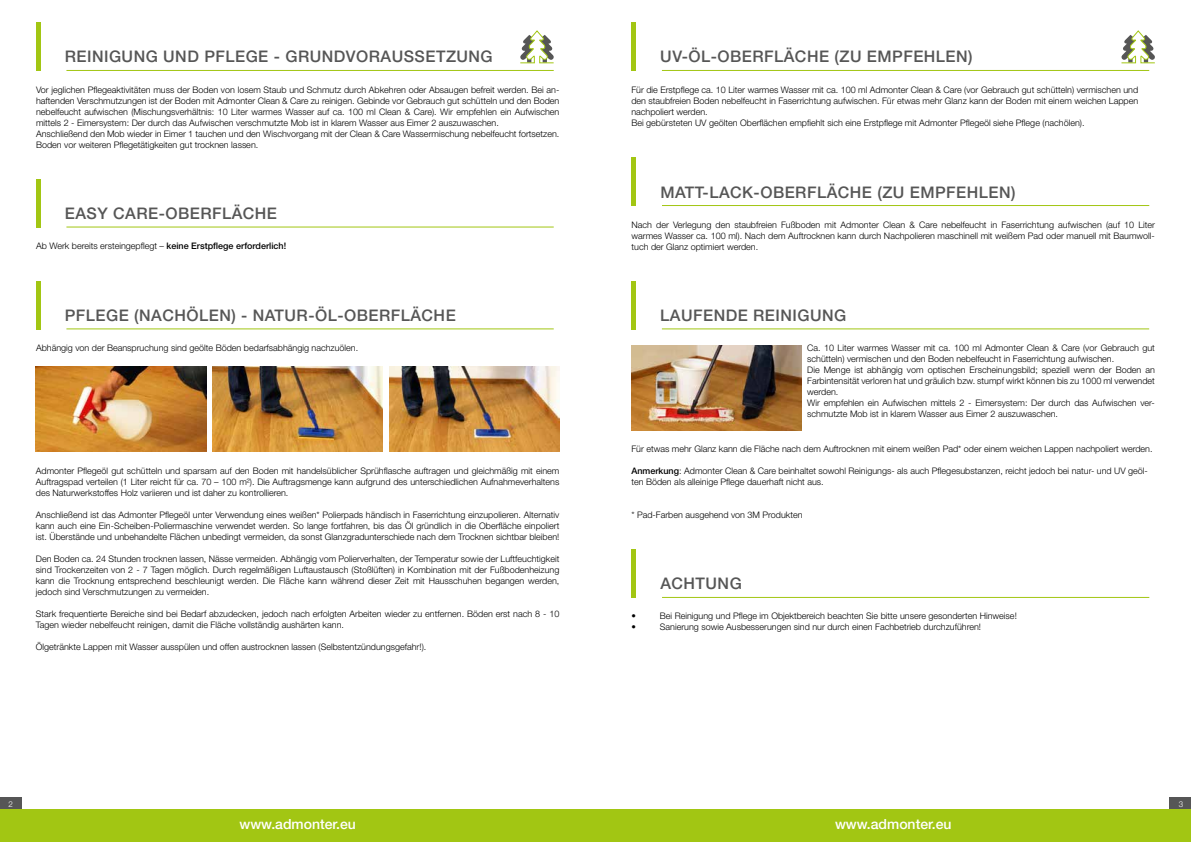
<style>
.page{position:relative;width:1191px;height:842px;background:#fff}
.page>*{position:absolute;margin:0;border:0;box-sizing:border-box;transform-origin:0 0}
.t1{font:500 16px "Helvetica Neue LT Pro";letter-spacing:.03em;color:#565656}
.t2{font:500 14px "Helvetica Neue LT Pro";color:#fff}
.t3{font:300 9px/11px "Helvetica Neue LT Pro";color:#000}
.t4{font:300 8px "Helvetica Neue LT Std";color:#fff}
.s1{font-weight:500}
</style>
<div class="page">
<div style="left:0;top:797px;width:21px;height:14px;background:#565656"></div>
<div style="left:1169px;top:798px;width:22px;height:13px;background:#565656"></div>
<div style="left:36px;top:23px;width:5px;height:48px;background:#a2c613"></div>
<hr style="left:66px;top:70px;width:488px;height:1px;background:#a2c613">
<div style="left:36px;top:179px;width:5px;height:48px;background:#a2c613"></div>
<hr style="left:66px;top:227px;width:488px;height:1px;background:#a2c613">
<div style="left:36px;top:281px;width:5px;height:48px;background:#a2c613"></div>
<hr style="left:66px;top:329px;width:488px;height:1px;background:#a2c613">
<div style="left:0;top:809px;width:1191px;height:33px;background:#a2c613"></div>
<svg style="left:520px;top:30px;width:34px;height:34px"></svg>
<svg style="left:1121px;top:30px;width:34px;height:34px"></svg>
<img style="left:36px;top:367px;width:170px;height:85px">
<img style="left:213px;top:367px;width:170px;height:85px">
<img style="left:389px;top:367px;width:170px;height:85px">
<div style="left:631px;top:281px;width:5px;height:48px;background:#a2c613"></div>
<hr style="left:662px;top:329px;width:487px;height:1px;background:#a2c613">
<img style="left:631px;top:345px;width:170px;height:85px">
<div style="left:631px;top:550px;width:5px;height:48px;background:#a2c613"></div>
<hr style="left:662px;top:597px;width:487px;height:1px;background:#a2c613">
<div style="left:631px;top:23px;width:5px;height:48px;background:#a2c613"></div>
<hr style="left:662px;top:70px;width:487px;height:1px;background:#a2c613">
<div style="left:631px;top:158px;width:5px;height:48px;background:#a2c613"></div>
<hr style="left:662px;top:205px;width:487px;height:1px;background:#a2c613">
<h1 class="t1" style="left:65px;top:47px;width:429px">REINIGUNG UND PFLEGE - GRUNDVORAUSSETZUNG</h1>
<p class="t3" style="left:36px;top:84px;width:525px">Vor jeglichen Pflegeaktivitäten muss der Boden von losem Staub und Schmutz durch Abkehren oder Absaugen befreit werden. Bei an&shy;haftenden Verschmutzungen ist der Boden mit Admonter Clean &amp; Care zu reinigen. Gebinde vor Gebrauch gut schütteln und den Boden nebelfeucht aufwischen (Mischungsverhältnis: 10 Liter warmes Wasser auf ca. 100 ml Clean &amp; Care). Wir empfehlen ein Aufwischen mittels 2 - Eimersystem: Der durch das Aufwischen verschmutzte Mob ist in klarem Wasser aus Eimer 2 auszuwaschen.<br>Anschließend den Mob wieder in Eimer 1 tauchen und den Wischvorgang mit der Clean &amp; Care Wassermischung nebelfeucht fortsetzen.<br>Boden vor weiteren Pflegetätigkeiten gut trocknen lassen.</p>
<h1 class="t1" style="left:65px;top:204px;width:214px">EASY CARE-OBERFLÄCHE</h1>
<p class="t3" style="left:36px;top:240px;width:252px">Ab Werk bereits ersteingepflegt – <span class="s1">keine Erstpflege erforderlich!</span></p>
<h1 class="t1" style="left:65px;top:306px;width:392px">PFLEGE (NACHÖLEN) - NATUR-ÖL-OBERFLÄCHE</h1>
<p class="t3" style="left:36px;top:342px;width:324px">Abhängig von der Beanspruchung sind geölte Böden bedarfsabhängig nachzuölen.</p>
<p class="t3" style="left:36px;top:465px;width:525px;text-align:justify">Admonter Pflegeöl gut schütteln und sparsam auf den Boden mit handelsüblicher Sprühflasche auftragen und gleichmäßig mit einem Auftragspad verteilen (1 Liter reicht für ca. 70 – 100 m²). Die Auftragsmenge kann aufgrund des unterschiedlichen Aufnahmeverhaltens des Naturwerkstoffes Holz variieren und ist daher zu kontrollieren.</p>
<p class="t3" style="left:36px;top:509px;width:525px;text-align:justify">Anschließend ist das Admonter Pflegeöl unter Verwendung eines weißen* Polierpads händisch in Faserrichtung einzupolieren. Alternativ kann auch eine Ein-Scheiben-Poliermaschine verwendet werden. So lange fortfahren, bis das Öl gründlich in die Oberfläche einpoliert ist. Überstände und unbehandelte Flächen unbedingt vermeiden, da sonst Glanzgradunterschiede nach dem Trocknen sichtbar bleiben!</p>
<p class="t3" style="left:36px;top:553px;width:525px;text-align:justify">Den Boden ca. 24 Stunden trocknen lassen, Nässe vermeiden. Abhängig vom Polierverhalten, der Temperatur sowie der Luftfeuchtigkeit sind Trockenzeiten von 2 - 7 Tagen möglich. Durch regelmäßigen Luftaustausch (Stoßlüften) in Kombination mit der Fußbodenheizung kann die Trocknung entsprechend beschleunigt werden. Die Fläche kann während dieser Zeit mit Hausschuhen begangen werden, jedoch sind Verschmutzungen zu vermeiden.</p>
<p class="t3" style="left:36px;top:608px;width:525px">Stark frequentierte Bereiche sind bei Bedarf abzudecken, jedoch nach erfolgten Arbeiten wieder zu entfernen. Böden erst nach 8 - 10<br>Tagen wieder nebelfeucht reinigen, damit die Fläche vollständig aushärten kann.</p>
<p class="t3" style="left:36px;top:641px;width:392px">Ölgetränkte Lappen mit Wasser ausspülen und offen austrocknen lassen (Selbstentzündungsgefahr!).</p>
<h1 class="t1" style="left:660px;top:47px;width:314px">UV-ÖL-OBERFLÄCHE (ZU EMPFEHLEN)</h1>
<p class="t3" style="left:631px;top:84px;width:508px">Für die Erstpflege ca. 10 Liter warmes Wasser mit ca. 100 ml Admonter Clean &amp; Care (vor Gebrauch gut schütteln) vermischen und den staubfreien Boden nebelfeucht in Faserrichtung aufwischen. Für etwas mehr Glanz kann der Boden mit einem weichen Lappen nachpoliert werden.<br>Bei gebürsteten UV geölten Oberflächen empfiehlt sich eine Erstpflege mit Admonter Pflegeöl siehe Pflege (nachölen).</p>
<h1 class="t1" style="left:660px;top:182px;width:357px">MATT-LACK-OBERFLÄCHE (ZU EMPFEHLEN)</h1>
<p class="t3" style="left:631px;top:219px;width:525px;text-align:justify">Nach der Verlegung den staubfreien Fußboden mit Admonter Clean &amp; Care nebelfeucht in Faserrichtung aufwischen (auf 10 Liter warmes Wasser ca. 100 ml). Nach dem Auftrocknen kann durch Nachpolieren maschinell mit weißem Pad oder manuell mit Baumwoll&shy;tuch der Glanz optimiert werden.</p>
<h1 class="t1" style="left:660px;top:306px;width:187px">LAUFENDE REINIGUNG</h1>
<p class="t3" style="left:807px;top:342px;width:349px">Ca. 10 Liter warmes Wasser mit ca. 100 ml Admonter Clean &amp; Care (vor Gebrauch gut schütteln) vermischen und den Boden nebelfeucht in Faserrichtung aufwischen.<br>Die Menge ist abhängig vom optischen Erscheinungsbild; speziell wenn der Boden an Farbintensität verloren hat und gräulich bzw. stumpf wirkt können bis zu 1000 ml verwendet werden.<br>Wir empfehlen ein Aufwischen mittels 2 - Eimersystem: Der durch das Aufwischen ver&shy;schmutzte Mob ist in klarem Wasser aus Eimer 2 auszuwaschen.</p>
<p class="t3" style="left:631px;top:443px;width:522px">Für etwas mehr Glanz kann die Fläche nach dem Auftrocknen mit einem weißen Pad* oder einem weichen Lappen nachpoliert werden.</p>
<p class="t3" style="left:631px;top:465px;width:518px"><span class="s1">Anmerkung</span>: Admonter Clean &amp; Care beinhaltet sowohl Reinigungs- als auch Pflegesubstanzen, reicht jedoch bei natur- und UV geöl&shy;ten Böden als alleinige Pflege dauerhaft nicht aus.</p>
<p class="t3" style="left:631px;top:509px;width:173px">* Pad-Farben ausgehend von 3M Produkten</p>
<h1 class="t1" style="left:660px;top:574px;width:83px">ACHTUNG</h1>
<p class="t3" style="left:631px;top:610px;width:6px">•</p>
<p class="t3" style="left:660px;top:610px;width:358px">Bei Reinigung und Pflege im Objektbereich beachten Sie bitte unsere gesonderten Hinweise!</p>
<p class="t3" style="left:631px;top:621px;width:6px">•</p>
<p class="t3" style="left:660px;top:621px;width:323px">Sanierung sowie Ausbesserungen sind nur durch einen Fachbetrieb durchzuführen!</p>
<p class="t4" style="left:8px;top:799px;width:6px">2</p>
<p class="t4" style="left:1178px;top:800px;width:6px">3</p>
<h2 class="t2" style="left:239px;top:816px;width:118px">www.admonter.eu</h2>
<h2 class="t2" style="left:835px;top:816px;width:118px">www.admonter.eu</h2>
</div>
